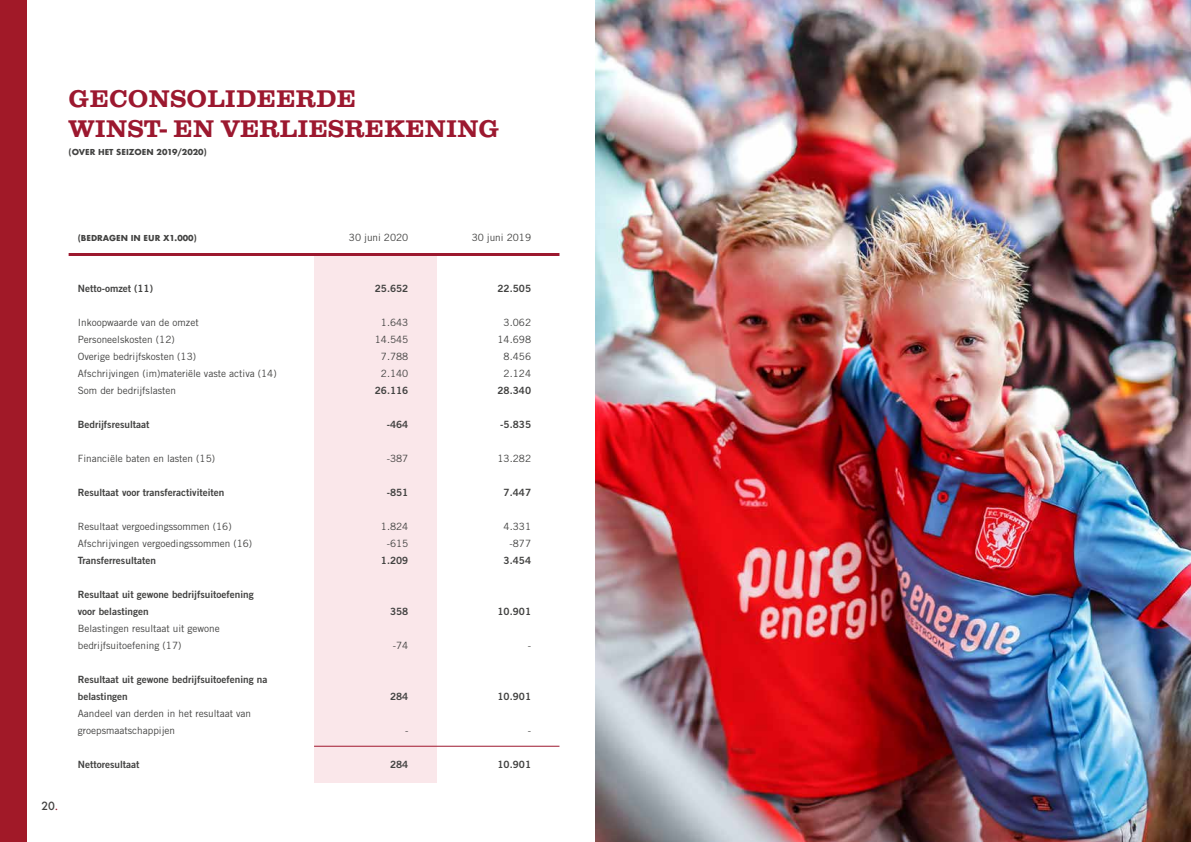
<style>
.page{position:relative;width:1191px;height:842px;background:#fff}
.page>*{position:absolute;margin:0;border:0;box-sizing:border-box;transform-origin:0 0}
.t1{font:700 25px/30px "Clarendon No 1 URWTOT";color:#9c182f}
.t2{font:500 11px "Futura";color:#424241}
.t3{font:10px/17px "Trade Gothic LT Std";color:#424241}
.t4{font:10px/17px "Trade Gothic LT Std Bd 2";color:#424241}
.t5{font:700 8px "Futura";color:#424241}
.s1{color:#9c182f}
</style>
<div class="page">
<div style="left:0;top:0;width:26px;height:842px;background:#a11928"></div>
<hr style="left:314px;top:746px;width:245px;height:1px;background:#9c182f">
<img style="left:595px;top:0;width:596px;height:842px">
<div style="left:314px;top:256px;width:123px;height:526px;background:#fae7ea"></div>
<hr style="left:69px;top:253px;width:490px;height:3px;background:#9c182f">
<h1 class="t1" style="left:69px;top:84px;width:432px">GECONSOLIDEERDE<br>WINST- EN VERLIESREKENING</h1>
<p class="t5" style="left:69px;top:147px;width:140px">(OVER HET SEIZOEN 2019/2020)</p>
<p class="t2" style="left:41px;top:798px;width:18px">20<span class="s1">.</span></p>
<p class="t5" style="left:78px;top:232px;width:120px">(BEDRAGEN IN EUR X1.000)</p>
<p class="t4" style="left:78px;top:279px;width:77px">Netto-omzet (11)</p>
<p class="t3" style="left:78px;top:314px;width:200px">Inkoopwaarde van de omzet<br>Personeelskosten (12)<br>Overige bedrijfskosten (13)<br>Afschrijvingen (im)materiële vaste activa (14)<br>Som der bedrijfslasten</p>
<p class="t4" style="left:78px;top:415px;width:73px">Bedrijfsresultaat</p>
<p class="t3" style="left:78px;top:450px;width:139px">Financiële baten en lasten (15)</p>
<p class="t4" style="left:78px;top:483px;width:148px">Resultaat voor transferactiviteiten</p>
<p class="t3" style="left:78px;top:518px;width:176px">Resultaat vergoedingssommen (16)<br>Afschrijvingen vergoedingssommen (16)</p>
<p class="t4" style="left:78px;top:551px;width:80px">Transferresultaten</p>
<p class="t4" style="left:78px;top:585px;width:177px">Resultaat uit gewone bedrijfsuitoefening voor belastingen</p>
<p class="t3" style="left:78px;top:620px;width:143px">Belastingen resultaat uit gewone bedrijfsuitoefening (17)</p>
<p class="t4" style="left:78px;top:670px;width:191px">Resultaat uit gewone bedrijfsuitoefening na belastingen</p>
<p class="t3" style="left:78px;top:705px;width:175px">Aandeel van derden in het resultaat van groepsmaatschappijen</p>
<p class="t4" style="left:78px;top:755px;width:63px">Nettoresultaat</p>
<p class="t3" style="left:349px;top:229px;width:61px">30 juni 2020</p>
<p class="t3" style="left:471px;top:229px;width:61px">30 juni 2019</p>
<p class="t4" style="left:375px;top:280px;width:35px">25.652</p>
<p class="t3" style="left:375px;top:314px;width:35px;text-align:right">1.643<br>14.545<br>7.788<br>2.140</p>
<p class="t4" style="left:375px;top:382px;width:35px">26.116</p>
<p class="t4" style="left:387px;top:416px;width:23px">-464</p>
<p class="t3" style="left:387px;top:450px;width:23px">-387</p>
<p class="t4" style="left:387px;top:484px;width:23px">-851</p>
<p class="t3" style="left:381px;top:518px;width:29px;text-align:center">1.824 -615</p>
<p class="t4" style="left:381px;top:552px;width:29px">1.209</p>
<p class="t4" style="left:390px;top:603px;width:20px">358</p>
<p class="t3" style="left:393px;top:637px;width:17px">-74</p>
<p class="t4" style="left:390px;top:688px;width:20px">284</p>
<p class="t3" style="left:405px;top:722px;width:5px">-</p>
<p class="t4" style="left:390px;top:756px;width:20px">284</p>
<p class="t4" style="left:497px;top:280px;width:35px">22.505</p>
<p class="t3" style="left:497px;top:314px;width:35px;text-align:right">3.062<br>14.698<br>8.456<br>2.124</p>
<p class="t4" style="left:497px;top:382px;width:35px">28.340</p>
<p class="t4" style="left:500px;top:416px;width:32px">-5.835</p>
<p class="t3" style="left:497px;top:450px;width:35px">13.282</p>
<p class="t4" style="left:503px;top:484px;width:29px">7.447</p>
<p class="t3" style="left:503px;top:518px;width:29px;text-align:center">4.331 -877</p>
<p class="t4" style="left:503px;top:552px;width:29px">3.454</p>
<p class="t4" style="left:497px;top:603px;width:35px">10.901</p>
<p class="t3" style="left:528px;top:637px;width:5px">-</p>
<p class="t4" style="left:497px;top:688px;width:35px">10.901</p>
<p class="t3" style="left:528px;top:722px;width:5px">-</p>
<p class="t4" style="left:497px;top:756px;width:35px">10.901</p>
</div>
